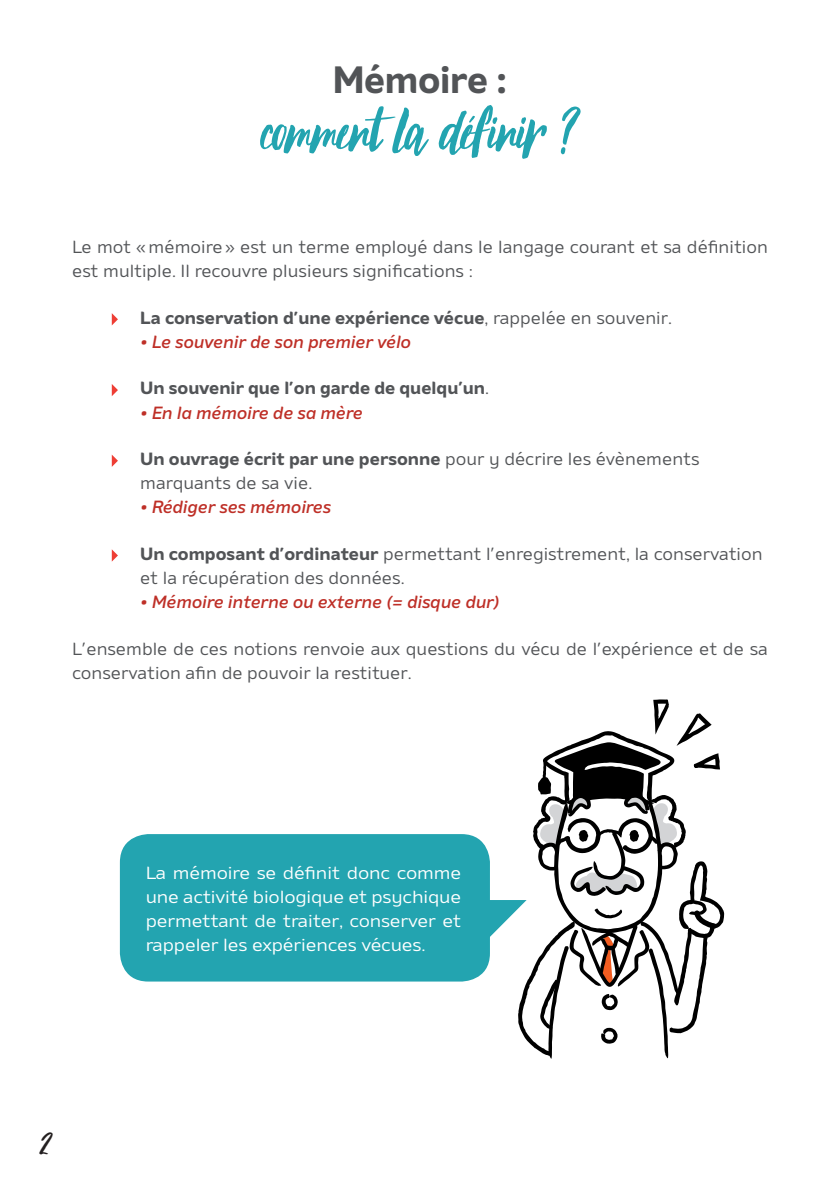
<style>
.page{position:relative;width:840px;height:1191px;background:#fff}
.page>*{position:absolute;margin:0;border:0;box-sizing:border-box;transform-origin:0 0}
.t1{font:76px "October Storm";letter-spacing:-.01em;color:#23a4b0}
.t2{font:700 38px "Amino";color:#525457}
.t3{font:36px "October Storm";color:#231f20}
.t4{font:17.6px/24px "Amino";color:#525457}
.t5{font:17.6px/24px "Amino";letter-spacing:-.01em;color:#fff;text-align:justify;scale:1.08 1}
.t6{font:italic 500 17.6px "Amino";color:#be2f27}
.t7{font:700 17.6px "Amino";color:#525457}
.s1{font-weight:400}
.s2{font-weight:700}
</style>
<div class="page">
<svg style="left:112px;top:313px;width:6px;height:12px"></svg>
<svg style="left:112px;top:455px;width:6px;height:12px"></svg>
<svg style="left:112px;top:384px;width:6px;height:12px"></svg>
<svg style="left:112px;top:549px;width:6px;height:12px"></svg>
<div style="left:120px;top:834px;width:369px;height:147px;background:#23a4b0;border-radius:28px"></div>
<svg style="left:445px;top:699px;width:280px;height:360px"></svg>
<h2 class="t2" style="left:332px;top:56px;width:176px">Mémoire :</h2>
<h1 class="t1" style="left:260px;top:94px;width:321px">comment la définir ?</h1>
<p class="t4" style="left:72px;top:234px;width:697px">Le mot «mémoire» est un terme employé dans le langage courant et sa définition est multiple. Il recouvre plusieurs significations :</p>
<p class="t7" style="left:140px;top:306px;width:533px">La conservation d’une expérience vécue<span class="s1">, rappelée en souvenir.</span></p>
<p class="t6" style="left:140px;top:331px;width:272px">• Le souvenir de son premier vélo</p>
<p class="t7" style="left:140px;top:377px;width:350px">Un souvenir que l’on garde de quelqu’un<span class="s1">.</span></p>
<p class="t6" style="left:140px;top:401px;width:224px">• En la mémoire de sa mère</p>
<p class="t4" style="left:140px;top:447px;width:560px"><span class="s2">Un ouvrage écrit par une personne</span> pour y décrire les évènements marquants de sa vie.</p>
<p class="t6" style="left:140px;top:496px;width:192px">• Rédiger ses mémoires</p>
<p class="t4" style="left:140px;top:541px;width:623px"><span class="s2">Un composant d’ordinateur</span> permettant l’enregistrement, la conservation et la récupération des données.</p>
<p class="t6" style="left:140px;top:591px;width:360px">• Mémoire interne ou externe (= disque dur)</p>
<p class="t4" style="left:72px;top:636px;width:697px">L’ensemble de ces notions renvoie aux questions du vécu de l’expérience et de sa conservation afin de pouvoir la restituer.</p>
<h3 class="t3" style="left:39px;top:1126px;width:14px">2</h3>
<p class="t5" style="left:146px;top:860px;width:293px">La mémoire se définit donc comme une activité biologique et psychique permettant de traiter, conserver et rappeler les expériences vécues.</p>
</div>
